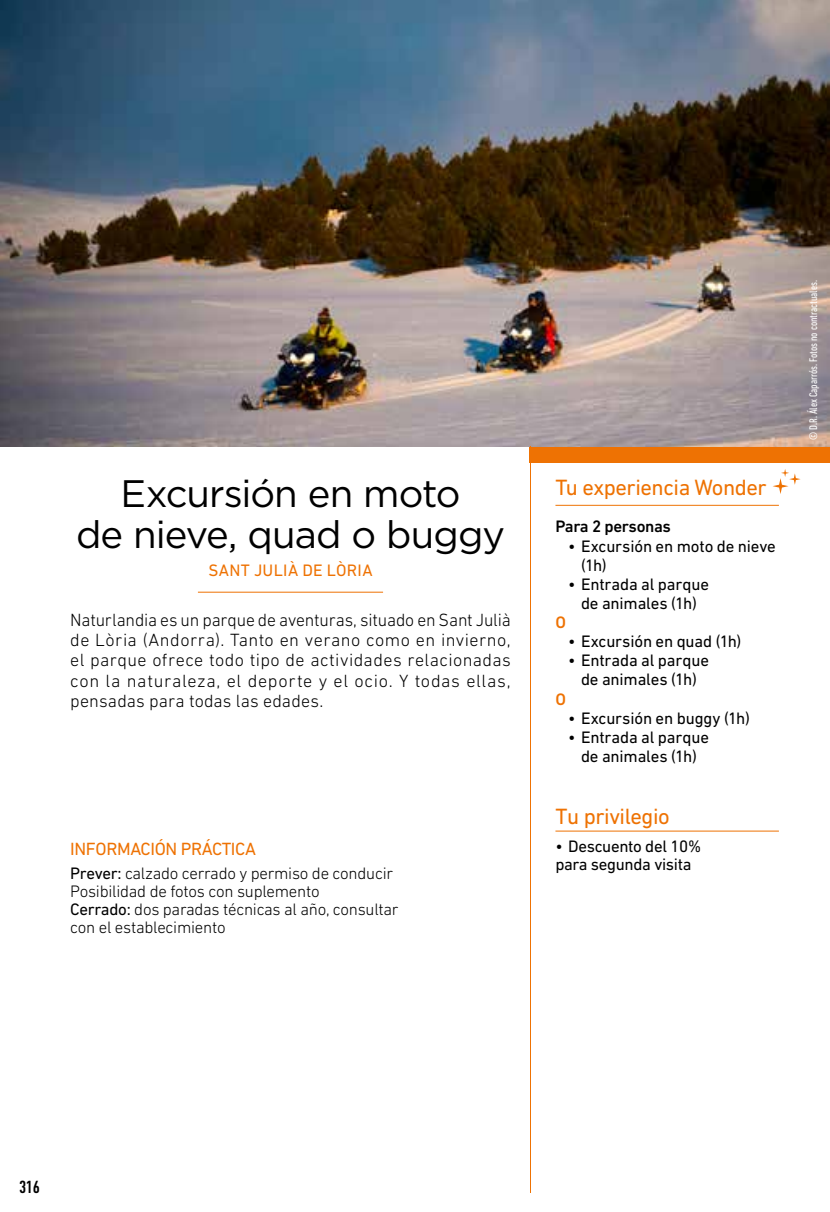
<style>
.page{position:relative;width:830px;height:1212px;background:#fff}
.page>*{position:absolute;margin:0;border:0;box-sizing:border-box;transform-origin:0 0}
.t1{font:38.25px/40.5px "Gotham";letter-spacing:-.025em;color:#000;text-align:center}
.t2{font:22.5px "DIN Next LT Pro";letter-spacing:-.02em;color:#ee7203}
.t3{font:300 18px/20.2px "DIN Next LT Pro";letter-spacing:.015em;color:#000;text-align:justify}
.t4{font:18px "DIN Next LT Pro";letter-spacing:-.02em;color:#ee7203}
.t5{font:500 condensed 18px "DIN Next LT Pro";color:#000}
.t6{font:16.88px/19.1px "DIN Next LT Pro";letter-spacing:-.01em;color:#000;text-align:center}
.t7{font:300 16.88px/18px "DIN Next LT Pro";letter-spacing:-.015em;color:#000}
.t8{font:16.88px "DIN Next LT Pro";letter-spacing:.02em;color:#ee7203}
.t9{font:500 16.88px "DIN Next LT Pro";letter-spacing:-.02em;color:#000}
.t10{font:500 16.88px "DIN Next LT Pro";color:#ee7203}
.t11{font:condensed 11.25px "DIN Next LT Pro";color:#fff}
.s1{font-weight:400}
</style>
<div class="page">
<img style="left:0;top:0;width:829px;height:446px">
<div style="left:529px;top:446px;width:300px;height:16px;background:#ee7203"></div>
<hr style="left:529px;top:446px;width:1px;height:747px;background:#ee7203">
<hr style="left:555px;top:505px;width:223px;height:1px;background:#ee7203">
<hr style="left:555px;top:831px;width:223px;height:1px;background:#ee7203">
<svg style="left:772px;top:469px;width:28px;height:25px"></svg>
<hr style="left:198px;top:592px;width:185px;height:1px;background:#ee7203">
<h1 class="t1" style="left:76px;top:473px;width:430px">Excursión en moto<br>de nieve, quad o buggy</h1>
<p class="t8" style="left:208px;top:560px;width:166px">SANT JULIÀ DE LÒRIA</p>
<p class="t3" style="left:70px;top:609px;width:442px">Naturlandia es un parque de aventuras, situado en Sant Julià de Lòria (Andorra). Tanto en verano como en invierno, el parque ofrece todo tipo de actividades relacionadas con la naturaleza, el deporte y el ocio. Y todas ellas, pensadas para todas las edades.</p>
<p class="t4" style="left:70px;top:838px;width:187px">INFORMACIÓN PRÁCTICA</p>
<p class="t7" style="left:70px;top:864px;width:330px"><span class="s1">Prever:</span> calzado cerrado y permiso de conducir Posibilidad de fotos con suplemento<br><span class="s1">Cerrado:</span> dos paradas técnicas al año, consultar con el establecimiento</p>
<p class="t2" style="left:555px;top:475px;width:213px">Tu experiencia Wonder</p>
<p class="t9" style="left:555px;top:517px;width:117px">Para 2 personas</p>
<p class="t6" style="left:580px;top:536px;width:196px;text-align:left;text-indent:-13px">• Excursión en moto de nieve (1h)</p>
<p class="t6" style="left:568px;top:574px;width:142px">• Entrada al parque de animales (1h)</p>
<p class="t10" style="left:555px;top:612px;width:12px">O</p>
<p class="t6" style="left:568px;top:632px;width:175px">• Excursión en quad (1h)</p>
<p class="t6" style="left:568px;top:651px;width:142px">• Entrada al parque de animales (1h)</p>
<p class="t10" style="left:555px;top:689px;width:12px">O</p>
<p class="t6" style="left:568px;top:708px;width:183px">• Excursión en buggy (1h)</p>
<p class="t6" style="left:568px;top:727px;width:142px">• Entrada al parque de animales (1h)</p>
<p class="t2" style="left:555px;top:803px;width:116px">Tu privilegio</p>
<p class="t6" style="left:555px;top:837px;width:147px;line-height:18px;text-align:left">• Descuento del 10% para segunda visita</p>
<p class="t11" style="left:806px;top:440px;width:161px;rotate:-90deg">© D.R. Álex Caparrós. Fotos no contractuales.</p>
<p class="t5" style="left:19px;top:1176px;width:22px">316</p>
</div>
